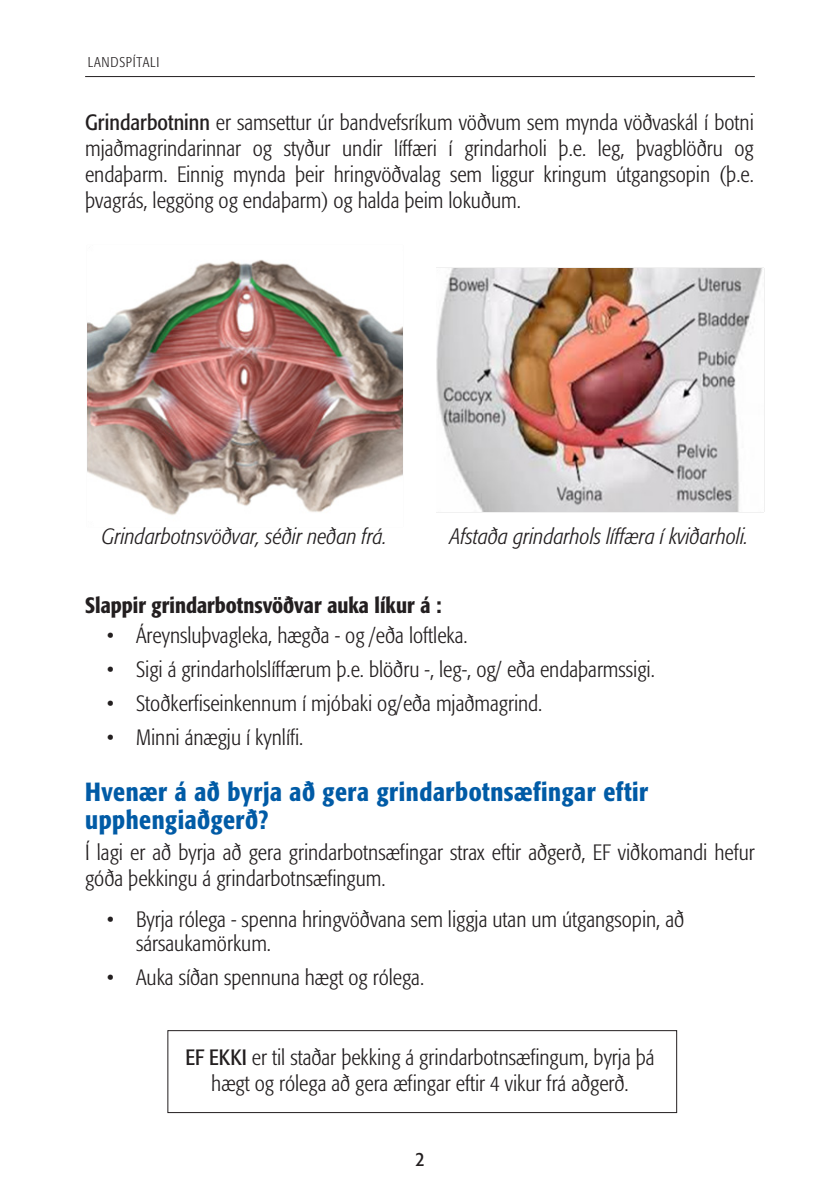
<style>
.page{position:relative;width:840px;height:1191px;background:#fff}
.page>*{position:absolute;margin:0;border:0;box-sizing:border-box;transform-origin:0 0}
.Millifyrirsagnir{font:500 condensed 26px/28px "Formata";letter-spacing:.02em;color:#015ba6}
.Meginmál_formata_lig{font:300 condensed 22px/26px "Formata";color:#231f20}
.italic{font:italic 300 condensed 22px "Formata";color:#231f20}
.Milli_millifyrirsagn{font:500 condensed 22px "Formata";color:#231f20}
.t1{font:condensed 20px "Formata";color:#231f20}
.t2{font:300 condensed 14px "Formata";letter-spacing:.05em;color:#231f20}
.s1{font-weight:400}
</style>
<div class="page">
<hr style="left:85px;top:76px;width:669px;height:1px;background:#231f20">
<img style="left:87px;top:259px;width:316px;height:256px">
<img style="left:436px;top:268px;width:327px;height:244px">
<div style="left:167px;top:1030px;width:509px;height:83px;border:1px solid #231f20"></div>
<p class="t2" style="left:88px;top:54px;width:73px">LANDSPÍTALI</p>
<p class="Meginmál_formata_lig" style="left:85px;top:109px;width:669px;text-align:justify"><span class="s1">Grindarbotninn</span> er samsettur úr bandvefsríkum vöðvum sem mynda vöðvaskál í botni mjaðmagrindarinnar og styður undir líffæri í grindarholi þ.e. leg, þvagblöðru og endaþarm. Einnig mynda þeir hringvöðvalag sem liggur kringum útgangsopin (þ.e. þvagrás, leggöng og endaþarm) og halda þeim lokuðum.</p>
<p class="italic" style="left:102px;top:523px;width:286px">Grindarbotnsvöðvar, séðir neðan frá.</p>
<p class="italic" style="left:450px;top:523px;width:300px">Afstaða grindarhols líffæra í kviðarholi.</p>
<p class="Milli_millifyrirsagn" style="left:85px;top:592px;width:358px">Slappir grindarbotnsvöðvar auka líkur á :</p>
<p class="Meginmál_formata_lig" style="left:107px;top:622px;width:362px">• Áreynsluþvagleka, hægða - og /eða loftleka.</p>
<p class="Meginmál_formata_lig" style="left:107px;top:656px;width:549px">• Sigi á grindarholslíffærum þ.e. blöðru -, leg-, og/ eða endaþarmssigi.</p>
<p class="Meginmál_formata_lig" style="left:107px;top:690px;width:437px">• Stoðkerfiseinkennum í mjóbaki og/eða mjaðmagrind.</p>
<p class="Meginmál_formata_lig" style="left:107px;top:725px;width:198px">• Minni ánægju í kynlífi.</p>
<p class="Millifyrirsagnir" style="left:85px;top:777px;width:564px">Hvenær á að byrja að gera grindarbotnsæfingar eftir upphengiaðgerð?</p>
<p class="Meginmál_formata_lig" style="left:85px;top:839px;width:670px">Í lagi er að byrja að gera grindarbotnsæfingar strax eftir aðgerð, EF viðkomandi hefur góða þekkingu á grindarbotnsæfingum.</p>
<p class="Meginmál_formata_lig" style="left:136px;top:907px;width:549px;line-height:24px;text-indent:-29px">• Byrja rólega - spenna hringvöðvana sem liggja utan um útgangsopin, að sársaukamörkum.</p>
<p class="Meginmál_formata_lig" style="left:107px;top:965px;width:319px">• Auka síðan spennuna hægt og rólega.</p>
<p class="Meginmál_formata_lig" style="left:185px;top:1044px;width:470px;text-align:center"><span class="s1">EF EKKI</span> er til staðar þekking á grindarbotnsæfingum, byrja þá hægt og rólega að gera æfingar eftir 4 vikur frá aðgerð.</p>
<p class="t1" style="left:415px;top:1147px;width:11px">2</p>
</div>
